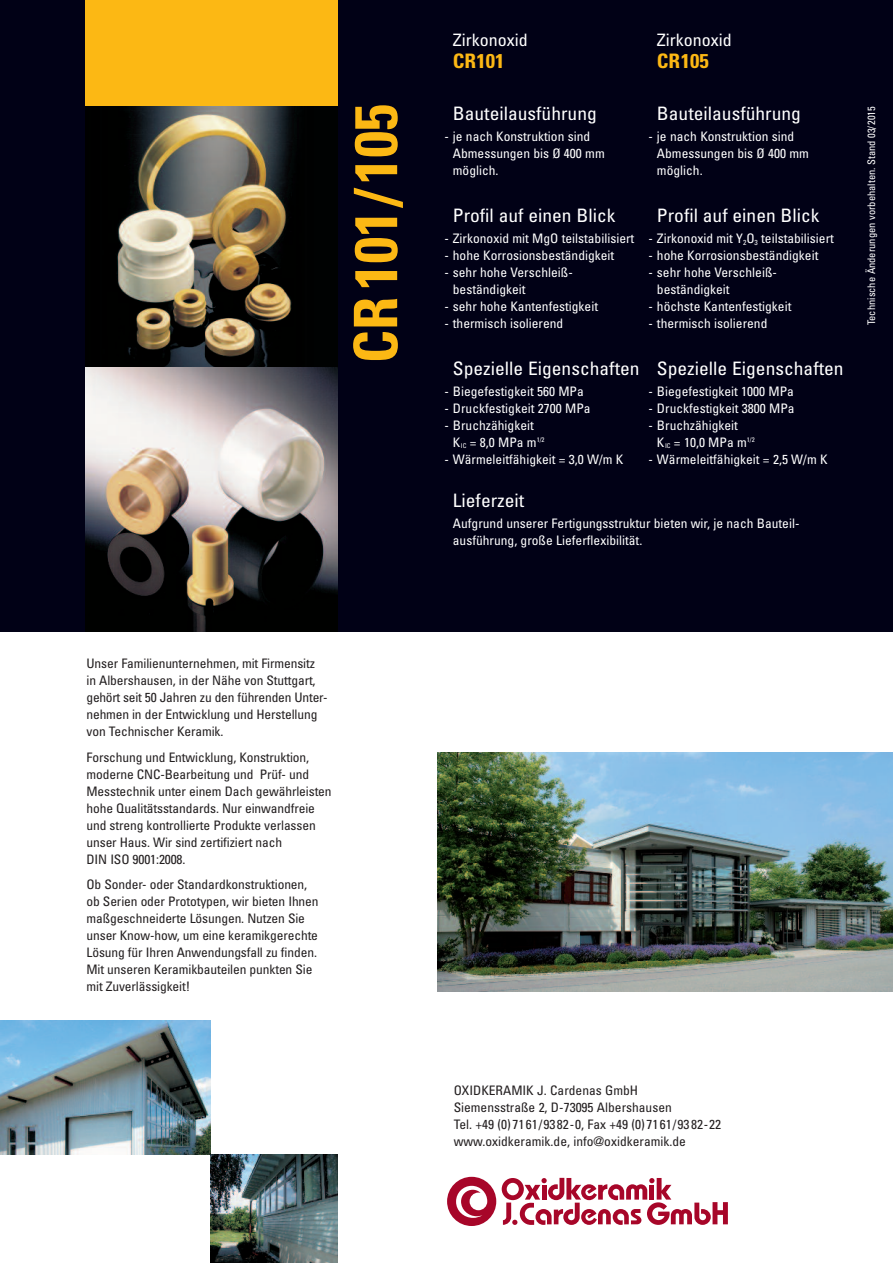
<style>
.page{position:relative;width:893px;height:1263px;background:#fff}
.page>*{position:absolute;margin:0;border:0;box-sizing:border-box;transform-origin:0 0}
.t1{font:700 condensed 60px "Univers";color:#fcb814}
.t2{font:700 condensed 19.95px "Univers";color:#fcb814;scale:1.05 1}
.t3{font:condensed 18.6px "Univers";color:#fff;scale:1.05 1}
.t4{font:condensed 17.1px "Univers";color:#fff;scale:1.05 1}
.t5{font:condensed 13.05px/17px "Univers";letter-spacing:-.01em;color:#231f20}
.t6{font:condensed 13.05px/17px "Univers";color:#fff}
.t7{font:condensed 10.5px "Univers";color:#fff}
.s1{font-size:6.6px}
</style>
<div class="page">
<div style="left:0;top:0;width:893px;height:631px;background:#010116"></div>
<img style="left:210px;top:1155px;width:128px;height:108px">
<img style="left:0;top:1020px;width:210px;height:135px">
<div style="left:85px;top:0;width:253px;height:106px;background:#fcb814"></div>
<div style="left:447px;top:1177px;width:49px;height:49px;background:#a70629;border-radius:50%"></div>
<svg style="left:456px;top:1186px;width:31px;height:32px"></svg>
<div style="left:502px;top:1178px;width:22px;height:22px;background:#a70629;border-radius:50%"></div>
<svg style="left:503px;top:1178px;width:225px;height:47px"></svg>
<img style="left:85px;top:106px;width:253px;height:262px">
<img style="left:85px;top:368px;width:253px;height:263px">
<img style="left:438px;top:752px;width:455px;height:239px">
<h3 class="t4" style="left:453px;top:34px;width:73px">Zirkonoxid</h3>
<h3 class="t4" style="left:657px;top:34px;width:73px">Zirkonoxid</h3>
<h2 class="t2" style="left:453px;top:53px;width:51px">CR101</h2>
<h2 class="t2" style="left:657px;top:53px;width:51px">CR105</h2>
<h1 class="t1" style="left:354px;top:363px;width:261px;rotate:-90deg">CR101/105</h1>
<p class="t7" style="left:867px;top:325px;width:220px;rotate:-90deg">Technische Änderungen vorbehalten. Stand 03/2015</p>
<h3 class="t3" style="left:453px;top:106px;width:139px">Bauteilausführung</h3>
<h3 class="t3" style="left:657px;top:106px;width:139px">Bauteilausführung</h3>
<p class="t6" style="left:444px;top:129px;width:147px">- je nach Konstruktion sind</p>
<p class="t6" style="left:648px;top:129px;width:147px">- je nach Konstruktion sind</p>
<p class="t6" style="left:453px;top:146px;width:153px">Abmessungen bis Ø 400 mm</p>
<p class="t6" style="left:657px;top:146px;width:153px">Abmessungen bis Ø 400 mm</p>
<p class="t6" style="left:453px;top:163px;width:47px">möglich.</p>
<p class="t6" style="left:657px;top:163px;width:47px">möglich.</p>
<h3 class="t3" style="left:453px;top:208px;width:156px">Profil auf einen Blick</h3>
<h3 class="t3" style="left:657px;top:208px;width:156px">Profil auf einen Blick</h3>
<p class="t6" style="left:444px;top:231px;width:391px">- Zirkonoxid mit MgO teilstabilisiert - Zirkonoxid mit Y<sub>2</sub>O<sub>3</sub> teilstabilisiert</p>
<p class="t6" style="left:444px;top:248px;width:171px">- hohe Korrosionsbeständigkeit</p>
<p class="t6" style="left:648px;top:248px;width:171px">- hohe Korrosionsbeständigkeit</p>
<p class="t6" style="left:444px;top:265px;width:130px">- sehr hohe Verschleiß-</p>
<p class="t6" style="left:648px;top:265px;width:130px">- sehr hohe Verschleiß-</p>
<p class="t6" style="left:453px;top:282px;width:74px">beständigkeit</p>
<p class="t6" style="left:657px;top:282px;width:74px">beständigkeit</p>
<p class="t6" style="left:444px;top:299px;width:155px">- sehr hohe Kantenfestigkeit</p>
<p class="t6" style="left:648px;top:299px;width:144px">- höchste Kantenfestigkeit</p>
<p class="t6" style="left:444px;top:316px;width:120px">- thermisch isolierend</p>
<p class="t6" style="left:648px;top:316px;width:120px">- thermisch isolierend</p>
<h3 class="t3" style="left:453px;top:361px;width:374px">Spezielle Eigenschaften Spezielle Eigenschaften</h3>
<p class="t6" style="left:444px;top:384px;width:141px">- Biegefestigkeit 560 MPa</p>
<p class="t6" style="left:648px;top:384px;width:147px">- Biegefestigkeit 1000 MPa</p>
<p class="t6" style="left:444px;top:401px;width:148px">- Druckfestigkeit 2700 MPa</p>
<p class="t6" style="left:648px;top:401px;width:148px">- Druckfestigkeit 3800 MPa</p>
<p class="t6" style="left:444px;top:418px;width:91px">- Bruchzähigkeit</p>
<p class="t6" style="left:648px;top:418px;width:91px">- Bruchzähigkeit</p>
<p class="t6" style="left:453px;top:435px;width:93px">K<span class="s1">IC</span> = 8,0 MPa m<sup>1/2</sup></p>
<p class="t6" style="left:657px;top:435px;width:99px">K<span class="s1">IC</span> = 10,0 MPa m<sup>1/2</sup></p>
<p class="t6" style="left:444px;top:452px;width:181px">- Wärmeleitfähigkeit = 3,0 W/m K</p>
<p class="t6" style="left:648px;top:452px;width:181px">- Wärmeleitfähigkeit = 2,5 W/m K</p>
<h3 class="t3" style="left:453px;top:493px;width:70px">Lieferzeit</h3>
<p class="t6" style="left:453px;top:516px;width:348px">Aufgrund unserer Fertigungsstruktur bieten wir, je nach Bauteil&shy;ausführung, große Lieferflexibilität.</p>
<p class="t5" style="left:87px;top:656px;width:243px">Unser Familienunternehmen, mit Firmensitz in Albershausen, in der Nähe von Stuttgart, gehört seit 50 Jahren zu den führenden Unter&shy;nehmen in der Entwicklung und Herstellung von Technischer Keramik.</p>
<p class="t5" style="left:87px;top:749px;width:247px">Forschung und Entwicklung, Konstruktion, moderne CNC-Bearbeitung und Prüf- und Messtechnik unter einem Dach gewährleisten hohe Qualitätsstandards. Nur einwandfreie und streng kontrollierte Produkte verlassen unser Haus. Wir sind zertifiziert nach<br>DIN ISO 9001:2008.</p>
<p class="t5" style="left:87px;top:877px;width:234px">Ob Sonder- oder Standardkonstruktionen, ob Serien oder Prototypen, wir bieten Ihnen maßgeschneiderte Lösungen. Nutzen Sie unser Know-how, um eine keramikgerechte Lösung für Ihren Anwendungsfall zu finden.<br>Mit unseren Keramikbauteilen punkten Sie mit Zuverlässigkeit!</p>
<p class="t5" style="left:454px;top:1083px;width:269px">OXIDKERAMIK J. Cardenas GmbH Siemensstraße 2, D-73095 Albershausen<br>Tel. +49 (0)7161/93 82-0, Fax +49 (0)7161/93 82-22 www.oxidkeramik.de, info@oxidkeramik.de</p>
</div>
